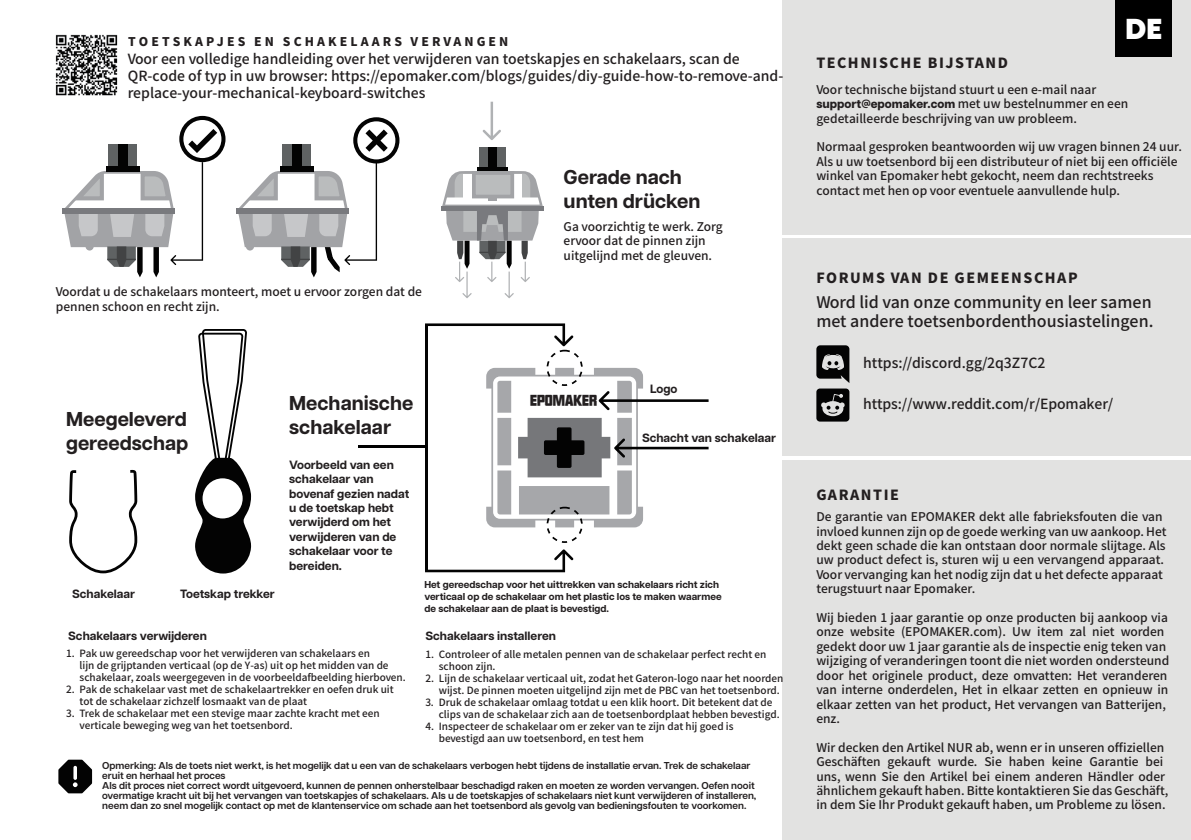
<style>
.page{position:relative;width:1191px;height:840px;background:#fff}
.page>*{position:absolute;margin:0;border:0;box-sizing:border-box;transform-origin:0 0}
.t1{font:700 30px "Noir Pro";color:#fff}
.t2{font:700 20px/24px "Articulat CF";color:#231f20}
.t3{font:500 16px/19.2px "Source Han Sans SC";color:#231f20}
.t4{font:14.2px "HY Li Liang Hei J";color:#231f20}
.t5{font:500 14px/16.8px "Source Han Sans SC";color:#231f20}
.t6{font:800 14px "Source Han Sans SC";letter-spacing:.11em;color:#231f20}
.t7{font:500 12px/14.4px "Source Han Sans SC";color:#231f20}
.t8{font:700 12px/14.4px "Articulat CF";color:#231f20}
.t9{font:800 12px "Source Han Sans SC";letter-spacing:.26em;color:#231f20}
.t10{font:500 10px/12px "Source Han Sans SC";color:#231f20}
.t11{font:600 10px/10px "Articulat CF";color:#231f20}
.t12{font:700 10px/12px "Articulat CF";color:#231f20}
.s1{font-family:"Articulat CF";font-weight:800}
</style>
<div class="page">
<div style="left:782px;top:0;width:409px;height:234px;background:#e2e2e1"></div>
<div style="left:782px;top:459px;width:409px;height:379px;background:#e2e2e1"></div>
<div style="left:782px;top:238px;width:408px;height:217px;background:#e2e2e1"></div>
<div style="left:1114px;top:0;width:57px;height:57px;background:#000"></div>
<svg style="left:816px;top:345px;width:33px;height:76px"></svg>
<svg style="left:69px;top:469px;width:68px;height:104px"></svg>
<svg style="left:195px;top:329px;width:56px;height:244px"></svg>
<svg style="left:486px;top:367px;width:222px;height:160px"></svg>
<svg style="left:425px;top:549px;width:148px;height:23px"></svg>
<svg style="left:425px;top:323px;width:148px;height:23px"></svg>
<hr style="left:425px;top:324px;width:2px;height:246px;background:#030303">
<div style="left:546px;top:506px;width:37px;height:36px;border:2px dashed #030303;border-radius:50%"></div>
<div style="left:546px;top:349px;width:37px;height:37px;border:2px dashed #030303;border-radius:50%"></div>
<hr style="left:358px;top:445px;width:68px;height:3px;background:#000">
<img style="left:55px;top:34px;width:63px;height:62px">
<svg style="left:58px;top:759px;width:34px;height:33px"></svg>
<svg style="left:62px;top:116px;width:163px;height:162px"></svg>
<svg style="left:236px;top:117px;width:163px;height:161px"></svg>
<div style="left:479px;top:147px;width:26px;height:25px;background:#5f6263"></div>
<div style="left:488px;top:147px;width:9px;height:25px;background:#030303"></div>
<div style="left:477px;top:167px;width:31px;height:5px;background:#030303"></div>
<svg style="left:482px;top:102px;width:19px;height:38px"></svg>
<svg style="left:442px;top:171px;width:101px;height:127px"></svg>
<div style="left:441px;top:206px;width:103px;height:5px;background:#797a7e"></div>
<p class="t9" style="left:128px;top:35px;width:382px">TOETSKAPJES EN SCHAKELAARS VERVANGEN</p>
<p class="t5" style="left:128px;top:51px;width:657px">Voor een volledige handleiding over het verwijderen van toetskapjes en schakelaars, scan de<br>QR-code of typ in uw browser: https://epomaker.com/blogs/guides/diy-guide-how-to-remove-and&shy;replace-your-mechanical-keyboard-switches</p>
<h2 class="t2" style="left:563px;top:165px;width:138px">Gerade nach unten drücken</h2>
<p class="t7" style="left:56px;top:285px;width:368px">Voordat u de schakelaars monteert, moet u ervoor zorgen dat de pennen schoon en recht zijn.</p>
<h2 class="t2" style="left:66px;top:406px;width:124px">Meegeleverd gereedschap</h2>
<h2 class="t2" style="left:289px;top:390px;width:126px">Mechanische schakelaar</h2>
<p class="t8" style="left:289px;top:456px;width:121px">Voorbeeld van een schakelaar van bovenaf gezien nadat u de toetskap hebt verwijderd om het verwijderen van de schakelaar voor te bereiden.</p>
<p class="t7" style="left:563px;top:219px;width:161px">Ga voorzichtig te werk. Zorg ervoor dat de pinnen zijn uitgelijnd met de gleuven.</p>
<p class="t4" style="left:530px;top:391px;width:69px">EPOMAKER</p>
<p class="t8" style="left:650px;top:381px;width:29px">Logo</p>
<p class="t8" style="left:642px;top:430px;width:136px">Schacht van schakelaar</p>
<p class="t8" style="left:72px;top:586px;width:64px">Schakelaar</p>
<p class="t8" style="left:180px;top:586px;width:96px">Toetskap trekker</p>
<p class="t8" style="left:68px;top:627px;width:140px">Schakelaars verwijderen</p>
<p class="t10" style="left:80px;top:647px;width:328px;text-indent:-13px">1. Pak uw gereedschap voor het verwijderen van schakelaars en<br>lijn de grijptanden verticaal (op de Y-as) uit op het midden van de schakelaar, zoals weergegeven in de voorbeeldafbeelding hierboven.</p>
<p class="t10" style="left:80px;top:683px;width:316px;text-indent:-13px">2. Pak de schakelaar vast met de schakelaartrekker en oefen druk uit tot de schakelaar zichzelf losmaakt van de plaat</p>
<p class="t10" style="left:80px;top:707px;width:302px;text-indent:-13px">3. Trek de schakelaar met een stevige maar zachte kracht met een verticale beweging weg van het toetsenbord.</p>
<p class="t12" style="left:424px;top:577px;width:299px">Het gereedschap voor het uittrekken van schakelaars richt zich verticaal op de schakelaar om het plastic los te maken waarmee de schakelaar aan de plaat is bevestigd.</p>
<p class="t8" style="left:425px;top:628px;width:132px">Schakelaars installeren</p>
<p class="t10" style="left:439px;top:648px;width:329px;text-indent:-13px">1. Controleer of alle metalen pennen van de schakelaar perfect recht en schoon zijn.</p>
<p class="t10" style="left:439px;top:672px;width:346px;text-indent:-13px">2. Lijn de schakelaar verticaal uit, zodat het Gateron-logo naar het noorden wijst. De pinnen moeten uitgelijnd zijn met de PBC van het toetsenbord.</p>
<p class="t10" style="left:439px;top:696px;width:342px;text-indent:-13px">3. Druk de schakelaar omlaag totdat u een klik hoort. Dit betekent dat de clips van de schakelaar zich aan de toetsenbordplaat hebben bevestigd.</p>
<p class="t10" style="left:439px;top:720px;width:296px;text-indent:-13px">4. Inspecteer de schakelaar om er zeker van te zijn dat hij goed is bevestigd aan uw toetsenbord, en test hem</p>
<p class="t11" style="left:102px;top:759px;width:655px">Opmerking: Als de toets niet werkt, is het mogelijk dat u een van de schakelaars verbogen hebt tijdens de installatie ervan. Trek de schakelaar eruit en herhaal het proces<br>Als dit proces niet correct wordt uitgevoerd, kunnen de pennen onherstelbaar beschadigd raken en moeten ze worden vervangen. Oefen nooit overmatige kracht uit bij het vervangen van toetskapjes of schakelaars. Als u de toetskapjes of schakelaars niet kunt verwijderen of installeren, neem dan zo snel mogelijk contact op met de klantenservice om schade aan het toetsenbord als gevolg van bedieningsfouten te voorkomen.</p>
<p class="t6" style="left:816px;top:55px;width:193px">TECHNISCHE BIJSTAND</p>
<h1 class="t1" style="left:1125px;top:4px;width:39px">DE</h1>
<p class="t7" style="left:816px;top:82px;width:313px">Voor technische bijstand stuurt u een e-mail naar <span class="s1">support@epomaker.com</span> met uw bestelnummer en een gedetailleerde beschrijving van uw probleem.</p>
<p class="t7" style="left:816px;top:140px;width:367px">Normaal gesproken beantwoorden wij uw vragen binnen 24 uur.<br>Als u uw toetsenbord bij een distributeur of niet bij een officiële winkel van Epomaker hebt gekocht, neem dan rechtstreeks contact met hen op voor eventuele aanvullende hulp.</p>
<p class="t6" style="left:816px;top:270px;width:263px">FORUMS VAN DE GEMEENSCHAP</p>
<h3 class="t3" style="left:816px;top:292px;width:338px">Word lid van onze community en leer samen met andere toetsenbordenthousiastelingen.</h3>
<p class="t5" style="left:863px;top:354px;width:184px">https://discord.gg/2q3Z7C2</p>
<p class="t5" style="left:863px;top:395px;width:252px">https://www.reddit.com/r/Epomaker/</p>
<p class="t6" style="left:816px;top:486px;width:84px">GARANTIE</p>
<p class="t7" style="left:816px;top:509px;width:352px">De garantie van EPOMAKER dekt alle fabrieksfouten die van invloed kunnen zijn op de goede werking van uw aankoop. Het dekt geen schade die kan ontstaan door normale slijtage. Als uw product defect is, sturen wij u een vervangend apparaat.<br>Voor vervanging kan het nodig zijn dat u het defecte apparaat terugstuurt naar Epomaker.</p>
<p class="t7" style="left:816px;top:610px;width:354px">Wij bieden 1 jaar garantie op onze producten bij aankoop via onze website (EPOMAKER.com). Uw item zal niet worden gedekt door uw 1 jaar garantie als de inspectie enig teken van wijziging of veranderingen toont die niet worden ondersteund door het originele product, deze omvatten: Het veranderen van interne onderdelen, Het in elkaar zetten en opnieuw in elkaar zetten van het product, Het vervangen van Batterijen, enz.</p>
<p class="t7" style="left:816px;top:740px;width:353px">Wir decken den Artikel NUR ab, wenn er in unseren offiziellen Geschäften gekauft wurde. Sie haben keine Garantie bei uns, wenn Sie den Artikel bei einem anderen Händler oder ähnlichem gekauft haben. Bitte kontaktieren Sie das Geschäft, in dem Sie Ihr Produkt gekauft haben, um Probleme zu lösen.</p>
</div>
